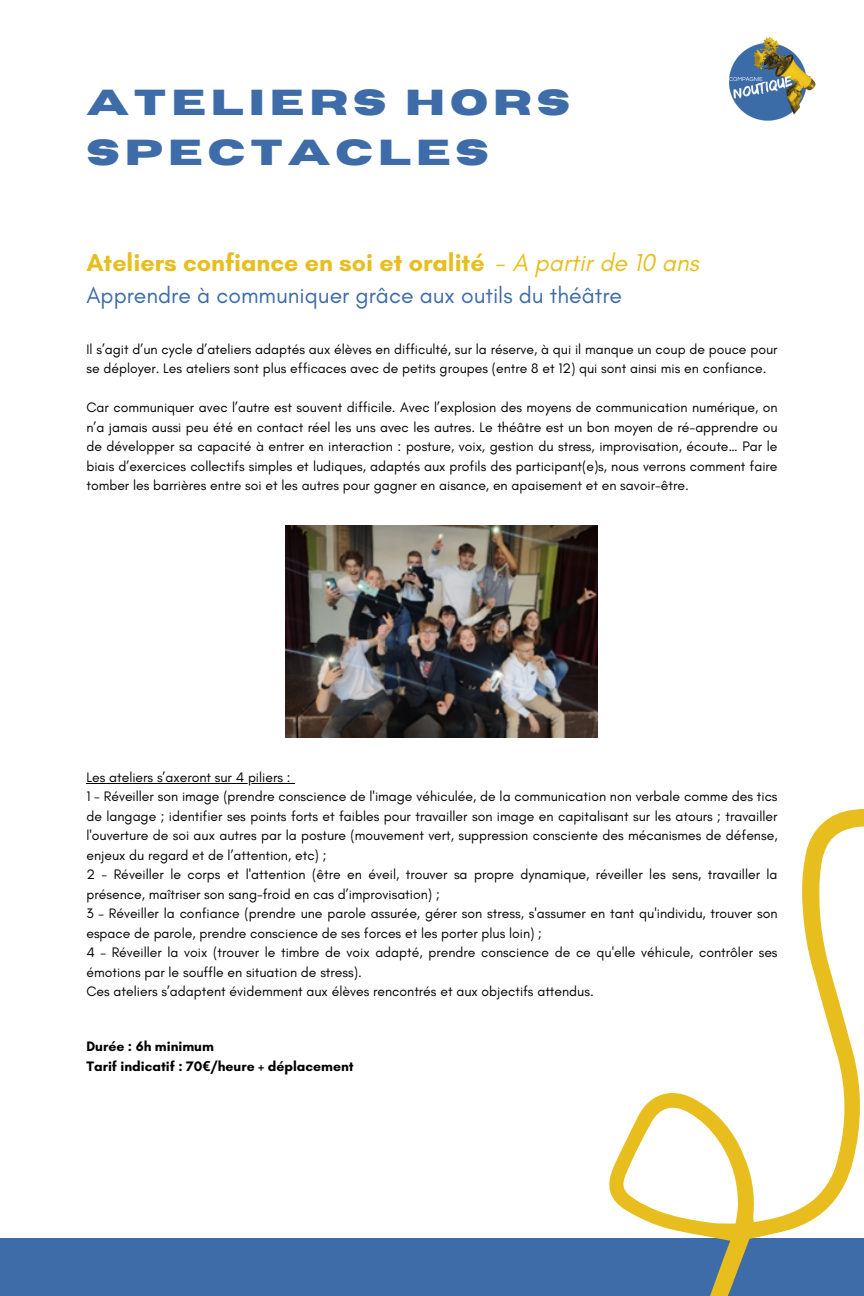
<style>
.page{position:relative;width:864px;height:1296px;background:#fff}
.page>*{position:absolute;margin:0;border:0;box-sizing:border-box;transform-origin:0 0}
.t1{font:700 36px/50.2px "Horizon";letter-spacing:.14em;color:#3d6ca8}
.t2{font:700 25px "Glacial Indifference";color:#e8be1f}
.t3{font:23px "Glacial Indifference";color:#3d6ca8}
.t4{font:14px/19.5px "Glacial Indifference";color:#000}
.t5{font:700 14px/19.5px "Glacial Indifference";color:#000}
.s1{font-weight:400;font-style:italic}
.s2{font-family:"Noto Sans"}
</style>
<div class="page">
<div style="left:0;top:1238px;width:864px;height:58px;background:#3d6ca8"></div>
<img style="left:286px;top:526px;width:312px;height:212px">
<hr style="left:86px;top:783px;width:205px;height:1px;background:#000">
<img style="left:729px;top:37px;width:86px;height:84px">
<svg style="left:609px;top:808px;width:255px;height:488px"></svg>
<h1 class="t1" style="left:86px;top:79px;width:485px">ATELIERS HORS<br>SPECTACLES</h1>
<h3 class="t2" style="left:86px;top:247px;width:614px">Ateliers confiance en soi et oralité <span class="s1">- A partir de 10 ans</span></h3>
<p class="t3" style="left:86px;top:282px;width:537px">Apprendre à communiquer grâce aux outils du théâtre</p>
<h2 class="t4" style="left:86px;top:339px;width:693px">Il s’agit d’un cycle d’ateliers adaptés aux élèves en difficulté, sur la réserve, à qui il manque un coup de pouce pour se déployer. Les ateliers sont plus efficaces avec de petits groupes (entre 8 et 12) qui sont ainsi mis en confiance.</h2>
<h3 class="t4" style="left:86px;top:398px;width:693px;text-align:justify">Car communiquer avec l’autre est souvent difficile. Avec l’explosion des moyens de communication numérique, on n’a jamais aussi peu été en contact réel les uns avec les autres. Le théâtre est un bon moyen de ré-apprendre ou de développer sa capacité à entrer en interaction : posture, voix, gestion du stress, improvisation, écoute… Par le biais d’exercices collectifs simples et ludiques, adaptés aux profils des participant(e)s, nous verrons comment faire tomber les barrières entre soi et les autres pour gagner en aisance, en apaisement et en savoir-être.</h3>
<p class="t4" style="left:86px;top:767px;width:206px">Les ateliers s’axeront sur 4 piliers :</p>
<p class="t4" style="left:86px;top:787px;width:693px;text-align:justify">1 - Réveiller son image (prendre conscience de l'image véhiculée, de la communication non verbale comme des tics de langage ; identifier ses points forts et faibles pour travailler son image en capitalisant sur les atours ; travailler l'ouverture de soi aux autres par la posture (mouvement vert, suppression consciente des mécanismes de défense, enjeux du regard et de l’attention, etc) ;</p>
<p class="t4" style="left:86px;top:865px;width:693px">2 - Réveiller le corps et l'attention (être en éveil, trouver sa propre dynamique, réveiller les sens, travailler la présence, maîtriser son sang-froid en cas d’improvisation) ;</p>
<p class="t4" style="left:86px;top:904px;width:693px">3 – Réveiller la confiance (prendre une parole assurée, gérer son stress, s'assumer en tant qu'individu, trouver son espace de parole, prendre conscience de ses forces et les porter plus loin) ;</p>
<p class="t4" style="left:86px;top:943px;width:693px">4 – Réveiller la voix (trouver le timbre de voix adapté, prendre conscience de ce qu'elle véhicule, contrôler ses émotions par le souffle en situation de stress).</p>
<p class="t4" style="left:86px;top:982px;width:509px">Ces ateliers s’adaptent évidemment aux élèves rencontrés et aux objectifs attendus.</p>
<p class="t5" style="left:86px;top:1037px;width:269px">Durée : 6h minimum<br>Tarif indicatif : 70<span class="s2">€</span>/heure + déplacement</p>
</div>
